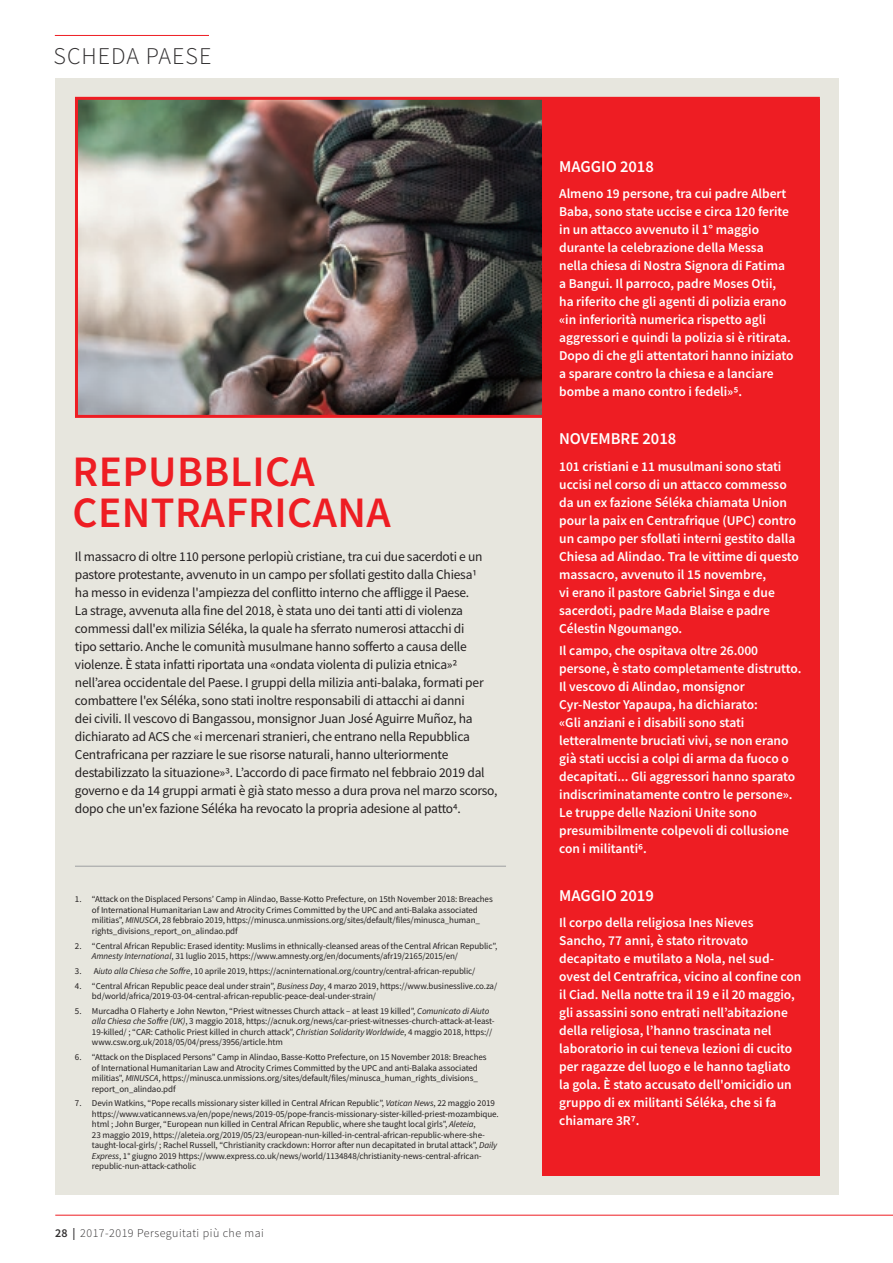
<style>
.page{position:relative;width:893px;height:1263px;background:#fff}
.page>*{position:absolute;margin:0;border:0;box-sizing:border-box;transform-origin:0 0}
.t1{font:600 43.5px/41px "Source Sans Pro";letter-spacing:.01em;color:#ee1d23}
.t2{font:300 24px "Source Sans Pro";letter-spacing:.04em;color:#312f30}
.t3{font:600 16.5px "Source Sans Pro";color:#fff}
.t4{font:600 13.5px/18px "Source Sans Pro";color:#fff}
.t5{font:13.5px/18px "Source Sans Pro";letter-spacing:-.02em;color:#231f20}
.t6{font:300 12px "Source Sans Pro";letter-spacing:.04em;color:#312f30}
.t7{font:9px/10.5px "Source Sans Pro";letter-spacing:-.01em;color:#231f20}
.s1{font-style:italic}
.s2{font-weight:600}
</style>
<div class="page">
<hr style="left:55px;top:1215px;width:838px;height:1px;background:#ee1d23">
<div style="left:55px;top:79px;width:783px;height:1116px;background:#e7e6de"></div>
<hr style="left:75px;top:866px;width:431px;height:1px;background:#9d9fa2">
<img style="left:79px;top:101px;width:463px;height:313px">
<div style="left:75px;top:97px;width:745px;height:321px;border:3px solid #ee1d23"></div>
<hr style="left:55px;top:35px;width:154px;height:1px;background:#ee1d23">
<div style="left:542px;top:99px;width:278px;height:1077px;background:#ee1d23"></div>
<h2 class="t2" style="left:54px;top:41px;width:159px">SCHEDA PAESE</h2>
<h1 class="t1" style="left:73px;top:450px;width:320px">REPUBBLICA<br>CENTRAFRICANA</h1>
<p class="t5" style="left:75px;top:547px;width:424px">Il massacro di oltre 110 persone perlopiù cristiane, tra cui due sacerdoti e un pastore protestante, avvenuto in un campo per sfollati gestito dalla Chiesa1<br>ha messo in evidenza l'ampiezza del conflitto interno che affligge il Paese.<br>La strage, avvenuta alla fine del 2018, è stata uno dei tanti atti di violenza commessi dall'ex milizia Séléka, la quale ha sferrato numerosi attacchi di<br>tipo settario. Anche le comunità musulmane hanno sofferto a causa delle violenze. È stata infatti riportata una «ondata violenta di pulizia etnica»2 nell’area occidentale del Paese. I gruppi della milizia anti-balaka, formati per combattere l'ex Séléka, sono stati inoltre responsabili di attacchi ai danni<br>dei civili. Il vescovo di Bangassou, monsignor Juan José Aguirre Muñoz, ha dichiarato ad ACS che «i mercenari stranieri, che entrano nella Repubblica Centrafricana per razziare le sue risorse naturali, hanno ulteriormente destabilizzato la situazione»3. L’accordo di pace firmato nel febbraio 2019 dal governo e da 14 gruppi armati è già stato messo a dura prova nel marzo scorso, dopo che un'ex fazione Séléka ha revocato la propria adesione al patto4.</p>
<p class="t7" style="left:92px;top:894px;width:402px;text-indent:-17px">1. “Attack on the Displaced Persons’ Camp in Alindao, Basse-Kotto Prefecture, on 15th November 2018: Breaches of International Humanitarian Law and Atrocity Crimes Committed by the UPC and anti-Balaka associated militias”, <span class="s1">MINUSCA</span>, 28 febbraio 2019, https://minusca.unmissions.org/sites/default/files/minusca_human_ rights_divisions_report_on_alindao.pdf</p>
<p class="t7" style="left:92px;top:940px;width:407px;text-indent:-17px">2. “Central African Republic: Erased identity: Muslims in ethnically-cleansed areas of the Central African Republic”,<br><span class="s1">Amnesty International</span>, 31 luglio 2015, https://www.amnesty.org/en/documents/afr19/2165/2015/en/</p>
<p class="t7" style="left:75px;top:966px;width:402px">3. A<span class="s1">iuto alla Chiesa che Soffre</span>, 10 aprile 2019, https://acninternational.org/country/central-african-republic/</p>
<p class="t7" style="left:92px;top:980px;width:407px;text-indent:-17px">4. “Central African Republic peace deal under strain”, <span class="s1">Business Day</span>, 4 marzo 2019, https://www.businesslive.co.za/ bd/world/africa/2019-03-04-central-african-republic-peace-deal-under-strain/</p>
<p class="t7" style="left:92px;top:1006px;width:404px;text-indent:-17px">5. Murcadha O Flaherty e John Newton, “Priest witnesses Church attack – at least 19 killed”, <span class="s1">Comunicato di Aiuto alla Chiesa che Soffre (UK)</span>, 3 maggio 2018, https://acnuk.org/news/car-priest-witnesses-church-attack-at-least-19-killed/ ; “CAR: Catholic Priest killed in church attack”, <span class="s1">Christian Solidarity Worldwide</span>, 4 maggio 2018, https:// www.csw.org.uk/2018/05/04/press/3956/article.htm</p>
<p class="t7" style="left:92px;top:1052px;width:396px;text-indent:-17px">6. “Attack on the Displaced Persons” Camp in Alindao, Basse-Kotto Prefecture, on 15 November 2018: Breaches of International Humanitarian Law and Atrocity Crimes Committed by the UPC and anti-Balaka associated militias”, <span class="s1">MINUSCA</span>, https://minusca.unmissions.org/sites/default/files/minusca_human_rights_divisions_ report_on_alindao.pdf</p>
<p class="t7" style="left:92px;top:1098px;width:408px;text-indent:-17px">7. Devin Watkins, “Pope recalls missionary sister killed in Central African Republic”, <span class="s1">Vatican News</span>, 22 maggio 2019 https://www.vaticannews.va/en/pope/news/2019-05/pope-francis-missionary-sister-killed-priest-mozambique. html ; John Burger, “European nun killed in Central African Republic, where she taught local girls”, <span class="s1">Aleteia</span>,<br>23 maggio 2019, https://aleteia.org/2019/05/23/european-nun-killed-in-central-african-republic-where-she&shy;taught-local-girls/ ; Rachel Russell, “Christianity crackdown: Horror after nun decapitated in brutal attack”, <span class="s1">Daily Express</span>, 1° giugno 2019 https://www.express.co.uk/news/world/1134848/christianity-news-central-african&shy;republic-nun-attack-catholic</p>
<h3 class="t6" style="left:55px;top:1225px;width:210px"><span class="s2">28 |</span> 2017-2019 Perseguitati più che mai</h3>
<h3 class="t3" style="left:559px;top:156px;width:96px">MAGGIO 2018</h3>
<p class="t4" style="left:559px;top:185px;width:236px">Almeno 19 persone, tra cui padre Albert Baba, sono state uccise e circa 120 ferite in un attacco avvenuto il 1° maggio durante la celebrazione della Messa nella chiesa di Nostra Signora di Fatima a Bangui. Il parroco, padre Moses Otii, ha riferito che gli agenti di polizia erano «in inferiorità numerica rispetto agli aggressori e quindi la polizia si è ritirata.<br>Dopo di che gli attentatori hanno iniziato a sparare contro la chiesa e a lanciare bombe a mano contro i fedeli»5.</p>
<h3 class="t3" style="left:559px;top:428px;width:119px">NOVEMBRE 2018</h3>
<p class="t4" style="left:559px;top:457px;width:241px">101 cristiani e 11 musulmani sono stati uccisi nel corso di un attacco commesso da un ex fazione Séléka chiamata Union pour la paix en Centrafrique (UPC) contro un campo per sfollati interni gestito dalla Chiesa ad Alindao. Tra le vittime di questo massacro, avvenuto il 15 novembre,<br>vi erano il pastore Gabriel Singa e due sacerdoti, padre Mada Blaise e padre Célestin Ngoumango.</p>
<p class="t4" style="left:559px;top:641px;width:244px">Il campo, che ospitava oltre 26.000 persone, è stato completamente distrutto.<br>Il vescovo di Alindao, monsignor Cyr-Nestor Yapaupa, ha dichiarato:<br>«Gli anziani e i disabili sono stati letteralmente bruciati vivi, se non erano già stati uccisi a colpi di arma da fuoco o decapitati... Gli aggressori hanno sparato indiscriminatamente contro le persone».<br>Le truppe delle Nazioni Unite sono presumibilmente colpevoli di collusione con i militanti6.</p>
<h3 class="t3" style="left:559px;top:884px;width:96px">MAGGIO 2019</h3>
<p class="t4" style="left:559px;top:913px;width:244px">Il corpo della religiosa Ines Nieves Sancho, 77 anni, è stato ritrovato decapitato e mutilato a Nola, nel sud&shy;ovest del Centrafrica, vicino al confine con il Ciad. Nella notte tra il 19 e il 20 maggio, gli assassini sono entrati nell’abitazione della religiosa, l’hanno trascinata nel laboratorio in cui teneva lezioni di cucito per ragazze del luogo e le hanno tagliato la gola. È stato accusato dell'omicidio un gruppo di ex militanti Séléka, che si fa chiamare 3R7.</p>
</div>
